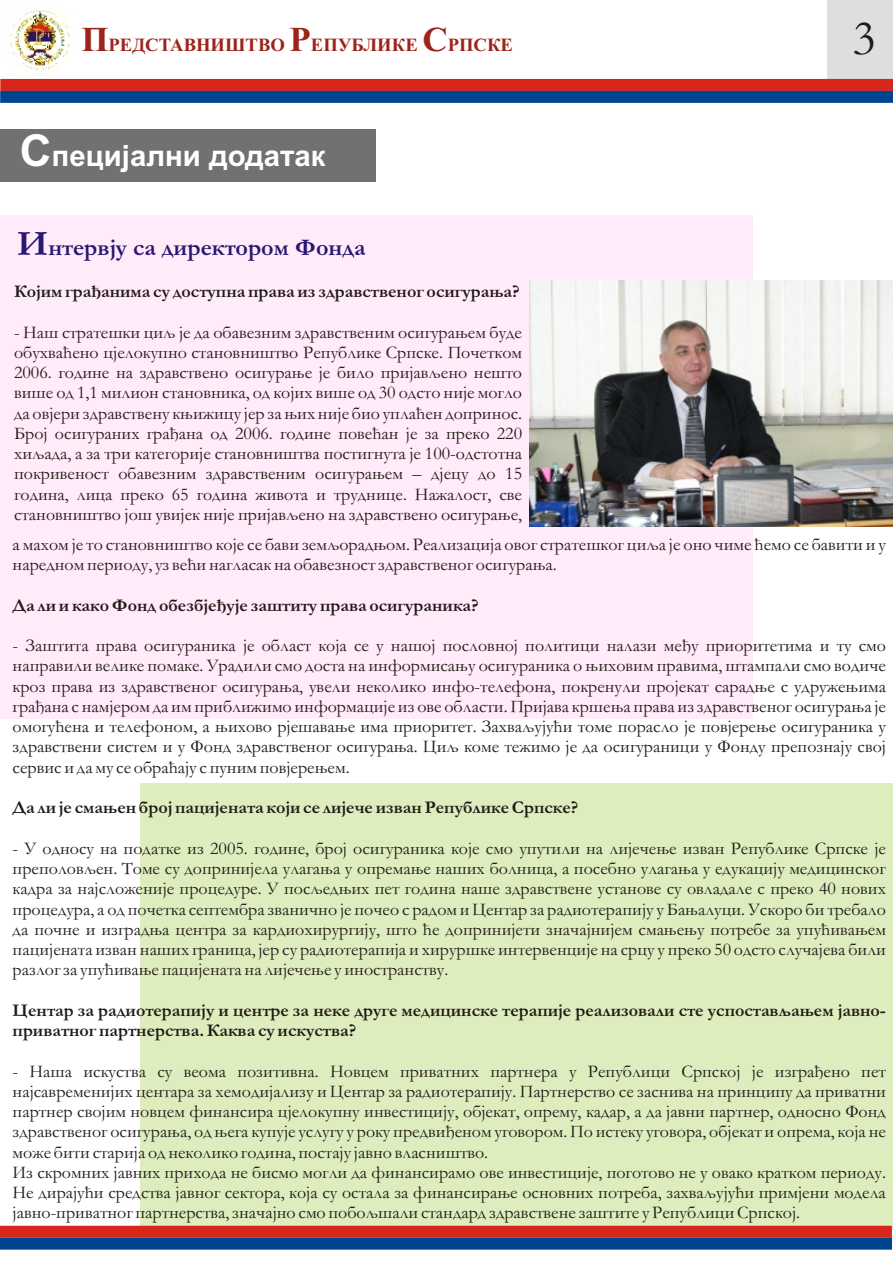
<style>
.page{position:relative;width:893px;height:1263px;background:#fff}
.page>*{position:absolute;margin:0;border:0;box-sizing:border-box;transform-origin:0 0}
.t1{font:49.5px "Garamond";color:#1f1a17}
.t2{font:700 29.4px "Arial";color:#fff}
.t3{font:700 24px "Garamond";color:#291770}
.t4{font:700 18.6px "Times New Roman";color:#9c241c}
.t5{font:18px/20.2px "Garamond";color:#1f1a17;text-align:justify}
.t6{font:700 18px/20.2px "Garamond";color:#1f1a17}
.s1{font-size:34.95px}
.s2{font-size:44.1px}
.s3{font-size:36px}
</style>
<div class="page">
<div style="left:140px;top:783px;width:753px;height:446px;background:#deedbd"></div>
<div style="left:827px;top:1px;width:66px;height:87px;background:#dedede"></div>
<div style="left:0;top:1226px;width:892px;height:12px;background:#d9261c"></div>
<div style="left:0;top:1238px;width:892px;height:12px;background:#00458f"></div>
<div style="left:0;top:215px;width:753px;height:503px;background:#ffebfa"></div>
<img style="left:9px;top:9px;width:62px;height:61px">
<div style="left:0;top:79px;width:893px;height:12px;background:#d9261c"></div>
<div style="left:0;top:91px;width:893px;height:12px;background:#00458f"></div>
<div style="left:0;top:129px;width:375px;height:53px;background:#737070"></div>
<img style="left:529px;top:280px;width:364px;height:246px">
<p class="t4" style="left:81px;top:38px;width:433px"><span class="s1">П</span>РЕДСТАВНИШТВО <span class="s1">Р</span>ЕПУБЛИКЕ <span class="s1">С</span>РПСКЕ</p>
<h1 class="t1" style="left:852px;top:21px;width:25px">3</h1>
<h2 class="t2" style="left:20px;top:145px;width:307px"><span class="s2">С</span>пецијални додатак</h2>
<h3 class="t3" style="left:17px;top:239px;width:350px"><span class="s3">И</span>нтервју са директором Фонда</h3>
<p class="t6" style="left:14px;top:283px;width:507px">Којим грађанима су доступна права из здравственог осигурања?</p>
<p class="t5" style="left:14px;top:324px;width:510px">- Наш стратешки циљ је да обавезним здравственим осигурањем буде обухваћено цјелокупно становништво Републике Српске. Почетком 2006. године на здравствено осигурање је било пријављено нешто више од 1,1 милион становника, од којих више од 30 одсто није могло да овјери здравствену књижицу јер за њих није био уплаћен допринос.<br>Број осигураних грађана од 2006. године повећан је за преко 220 хиљада, а за три категорије становништва постигнута је 100-одстотна покривеност обавезним здравственим осигурањем – дјецу до 15 година, лица преко 65 година живота и труднице. Нажалост, све становништво још увијек није пријављено на здравствено осигурање,</p>
<p class="t5" style="left:13px;top:536px;width:875px">а махом је то становништво које се бави земљорадњом. Реализација овог стратешког циља је оно чиме ћемо се бавити и у наредном периоду, уз већи нагласак на обавезност здравственог осигурања.</p>
<p class="t6" style="left:13px;top:597px;width:468px">Да ли и како Фонд обезбјеђује заштиту права осигураника?</p>
<p class="t5" style="left:13px;top:638px;width:875px">- Заштита права осигураника је област која се у нашој пословној политици налази међу приоритетима и ту смо направили велике помаке. Урадили смо доста на информисању осигураника о њиховим правима, штампали смо водиче кроз права из здравственог осигурања, увели неколико инфо-телефона, покренули пројекат сарадње с удружењима грађана с намјером да им приближимо информације из ове области. Пријава кршења права из здравственог осигурања је омогућена и телефоном, а њихово рјешавање има приоритет. Захваљујући томе порасло је повјерење осигураника у здравствени систем и у Фонд здравственог осигурања. Циљ коме тежимо је да осигураници у Фонду препознају свој сервис и да му се обраћају с пуним повјерењем.</p>
<p class="t6" style="left:13px;top:799px;width:567px">Да ли је смањен број пацијената који се лијече изван Републике Српске?</p>
<p class="t5" style="left:13px;top:840px;width:875px">- У односу на податке из 2005. године, број осигураника које смо упутили на лијечење изван Републике Српске је преполовљен. Томе су допринијела улагања у опремање наших болница, а посебно улагања у едукацију медицинског кадра за најсложеније процедуре. У посљедњих пет година наше здравствене установе су овладале с преко 40 нових процедура, а од почетка септембра званично је почео с радом и Центар за радиотерапију у Бањалуци. Ускоро би требало да почне и изградња центра за кардиохирургију, што ће допринијети значајнијем смањењу потребе за упућивањем пацијената изван наших граница, јер су радиотерапија и хируршке интервенције на срцу у преко 50 одсто случајева били разлог за упућивање пацијената на лијечење у иностранству.</p>
<p class="t6" style="left:13px;top:1002px;width:875px">Центар за радиотерапију и центре за неке друге медицинске терапије реализовали сте успостављањем јавно&shy;приватног партнерства. Каква су искуства?</p>
<p class="t5" style="left:13px;top:1063px;width:875px;text-align:left">- Наша искуства су веома позитивна. Новцем приватних партнера у Републици Српској је изграђено пет најсавременијих центара за хемодијализу и Центар за радиотерапију. Партнерство се заснива на принципу да приватни партнер својим новцем финансира цјелокупну инвестицију, објекат, опрему, кадар, а да јавни партнер, односно Фонд здравственог осигурања, од њега купује услугу у року предвиђеном уговором. По истеку уговора, објекат и опрема, која не може бити старија од неколико година, постају јавно власништво.<br>Из скромних јавних прихода не бисмо могли да финансирамо ове инвестиције, поготово не у овако кратком периоду.<br>Не дирајући средства јавног сектора, која су остала за финансирање основних потреба, захваљујући примјени модела јавно-приватног партнерства, значајно смо побољшали стандард здравствене заштите у Републици Српској.</p>
</div>
